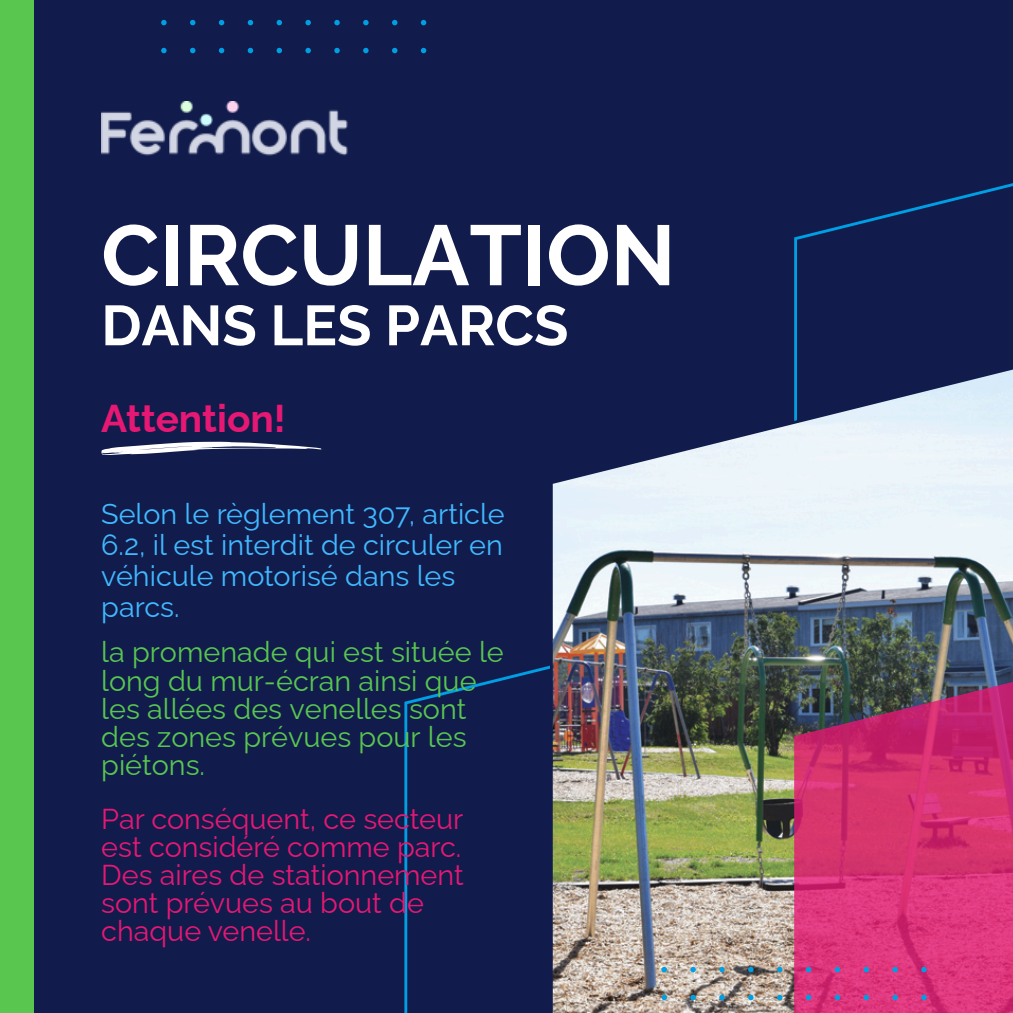
<style>
.page{position:relative;width:1013px;height:1013px;background:#fff}
.page>*{position:absolute;margin:0;border:0;box-sizing:border-box;transform-origin:0 0}
.t1{font:700 85px "Raleway";color:#fff}
.t2{font:700 56.25px "Raleway";color:#fff}
.t3{font:700 38.75px "Raleway";color:#e61873}
.t4{font:28.75px/28.1px "Raleway";color:#59c650}
.t5{font:28.75px/28.1px "Raleway";color:#e61873}
.t6{font:28.75px/31px "Raleway";color:#41b9ff}
</style>
<div class="page">
<div style="left:0;top:0;width:1012px;height:1012px;background:#111c4c"></div>
<img style="left:552px;top:360px;width:460px;height:652px">
<div style="left:0;top:0;width:34px;height:1012px;background:#59c650"></div>
<svg style="left:161px;top:19px;width:265px;height:34px"></svg>
<svg style="left:794px;top:636px;width:218px;height:376px;background:#b7396e"></svg>
<svg style="left:661px;top:966px;width:265px;height:46px;background:#bd6c8b"></svg>
<img style="left:101px;top:101px;width:247px;height:55px">
<svg style="left:101px;top:442px;width:221px;height:13px"></svg>
<p class="t1" style="left:101px;top:205px;width:575px">CIRCULATION</p>
<p class="t2" style="left:101px;top:292px;width:468px">DANS LES PARCS</p>
<h1 class="t3" style="left:101px;top:395px;width:186px">Attention!</h1>
<p class="t6" style="left:101px;top:498px;width:405px">Selon le règlement 307, article<br>6.2, il est interdit de circuler en véhicule motorisé dans les parcs.</p>
<h2 class="t4" style="left:101px;top:638px;width:404px">la promenade qui est située le long du mur-écran ainsi que les allées des venelles sont des zones prévues pour les piétons.</h2>
<p class="t5" style="left:101px;top:804px;width:364px">Par conséquent, ce secteur est considéré comme parc.<br>Des aires de stationnement sont prévues au bout de chaque venelle.</p>
</div>
